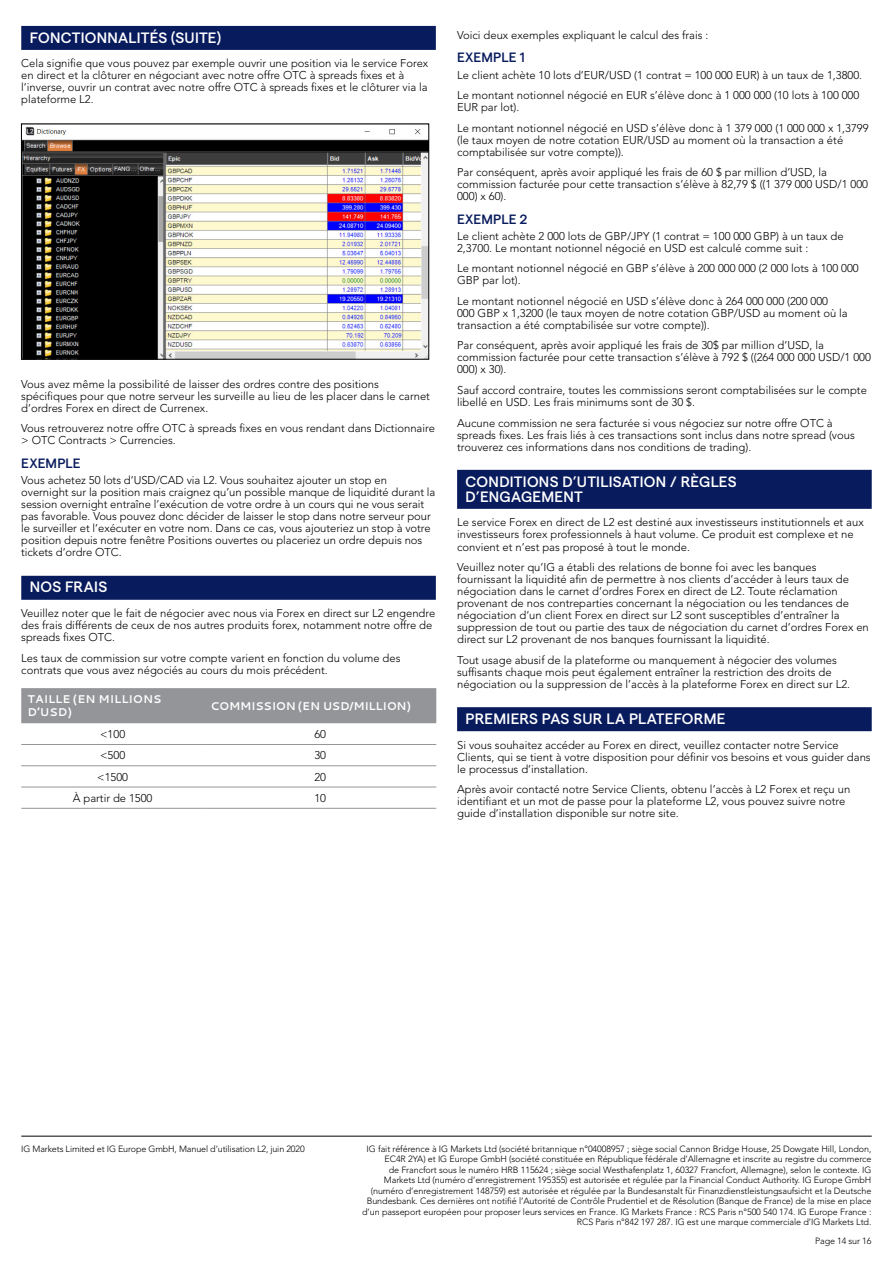
<style>
.page{position:relative;width:893px;height:1263px;background:#fff}
.page>*{position:absolute;margin:0;border:0;box-sizing:border-box;transform-origin:0 0}
.t1{font:500 15px/15px "Matter SQ";letter-spacing:.015em;color:#fff}
.t2{font:500 13.5px "Matter SQ";letter-spacing:.01em;color:#081b5d}
.t3{font:300 11.25px/12px "Avenir LT Std";color:#000}
.t4{font:700 11.25px "Cantarell";letter-spacing:-.02em;color:#fff}
.t5{font:700 11.25px/12.8px "Cantarell";color:#fff}
.t6{font:300 9px/10.5px "Avenir LT Std";letter-spacing:-.005em;color:#000;text-align:right}
</style>
<div class="page">
<hr style="left:21px;top:1136px;width:851px;height:1px;background:#000">
<div style="left:21px;top:26px;width:415px;height:24px;background:#081b5d"></div>
<div style="left:21px;top:576px;width:415px;height:24px;background:#081b5d"></div>
<img style="left:23px;top:126px;width:404px;height:231px">
<div style="left:21px;top:124px;width:408px;height:235px;border:1px solid #000"></div>
<div style="left:21px;top:688px;width:415px;height:35px;background:#939598"></div>
<hr style="left:21px;top:744px;width:183px;height:1px;background:#939598">
<hr style="left:204px;top:744px;width:232px;height:1px;background:#939598">
<hr style="left:21px;top:765px;width:183px;height:1px;background:#939598">
<hr style="left:204px;top:765px;width:232px;height:1px;background:#939598">
<hr style="left:21px;top:787px;width:183px;height:1px;background:#939598">
<hr style="left:204px;top:787px;width:232px;height:1px;background:#939598">
<hr style="left:21px;top:808px;width:183px;height:1px;background:#939598">
<hr style="left:204px;top:808px;width:232px;height:1px;background:#939598">
<div style="left:457px;top:470px;width:415px;height:39px;background:#081b5d"></div>
<div style="left:457px;top:707px;width:415px;height:24px;background:#081b5d"></div>
<h1 class="t1" style="left:30px;top:28px;width:193px">FONCTIONNALITÉS (SUITE)</h1>
<p class="t3" style="left:21px;top:57px;width:409px">Cela signifie que vous pouvez par exemple ouvrir une position via le service Forex en direct et la clôturer en négociant avec notre offre OTC à spreads fixes et à l’inverse, ouvrir un contrat avec notre offre OTC à spreads fixes et le clôturer via la plateforme L2.</p>
<p class="t3" style="left:21px;top:378px;width:410px">Vous avez même la possibilité de laisser des ordres contre des positions spécifiques pour que notre serveur les surveille au lieu de les placer dans le carnet d’ordres Forex en direct de Currenex.</p>
<p class="t3" style="left:21px;top:422px;width:415px">Vous retrouverez notre offre OTC à spreads fixes en vous rendant dans Dictionnaire &gt; OTC Contracts &gt; Currencies.</p>
<p class="t2" style="left:21px;top:453px;width:61px">EXEMPLE</p>
<p class="t3" style="left:21px;top:474px;width:416px">Vous achetez 50 lots d’USD/CAD via L2. Vous souhaitez ajouter un stop en overnight sur la position mais craignez qu’un possible manque de liquidité durant la session overnight entraîne l’exécution de votre ordre à un cours qui ne vous serait pas favorable. Vous pouvez donc décider de laisser le stop dans notre serveur pour le surveiller et l’exécuter en votre nom. Dans ce cas, vous ajouteriez un stop à votre position depuis notre fenêtre Positions ouvertes ou placeriez un ordre depuis nos tickets d’ordre OTC.</p>
<h1 class="t1" style="left:30px;top:578px;width:79px">NOS FRAIS</h1>
<p class="t3" style="left:21px;top:607px;width:415px">Veuillez noter que le fait de négocier avec nous via Forex en direct sur L2 engendre des frais différents de ceux de nos autres produits forex, notamment notre offre de spreads fixes OTC.</p>
<p class="t3" style="left:21px;top:652px;width:381px">Les taux de commission sur votre compte varient en fonction du volume des contrats que vous avez négociés au cours du mois précédent.</p>
<p class="t5" style="left:28px;top:693px;width:135px">TAILLE (EN MILLIONS<br>D’USD)</p>
<p class="t4" style="left:210px;top:698px;width:201px">COMMISSION (EN USD/MILLION)</p>
<p class="t3" style="left:100px;top:728px;width:27px">&lt;100</p>
<p class="t3" style="left:314px;top:728px;width:13px">60</p>
<p class="t3" style="left:100px;top:749px;width:27px">&lt;500</p>
<p class="t3" style="left:314px;top:749px;width:13px">30</p>
<p class="t3" style="left:97px;top:771px;width:32px">&lt;1500</p>
<p class="t3" style="left:314px;top:771px;width:13px">20</p>
<p class="t3" style="left:73px;top:792px;width:81px">À partir de 1500</p>
<p class="t3" style="left:314px;top:792px;width:13px">10</p>
<p class="t3" style="left:457px;top:29px;width:253px">Voici deux exemples expliquant le calcul des frais :</p>
<p class="t2" style="left:457px;top:48px;width:69px">EXEMPLE 1</p>
<p class="t3" style="left:457px;top:65px;width:407px;line-height:20.5px">Le client achète 10 lots d’EUR/USD (1 contrat = 100 000 EUR) à un taux de 1,3800.<br>Le montant notionnel négocié en EUR s’élève donc à 1 000 000 (10 lots à 100 000</p>
<p class="t3" style="left:457px;top:97px;width:413px;line-height:20.5px">EUR par lot).<br>Le montant notionnel négocié en USD s’élève donc à 1 379 000 (1 000 000 x 1,3799</p>
<p class="t3" style="left:457px;top:134px;width:388px">(le taux moyen de notre cotation EUR/USD au moment où la transaction a été comptabilisée sur votre compte)).</p>
<p class="t3" style="left:457px;top:166px;width:412px">Par conséquent, après avoir appliqué les frais de 60 $ par million d’USD, la commission facturée pour cette transaction s’élève à 82,79 $ ((1 379 000 USD/1 000<br>000) x 60).</p>
<p class="t2" style="left:457px;top:209px;width:72px">EXEMPLE 2</p>
<p class="t3" style="left:457px;top:230px;width:388px">Le client achète 2 000 lots de GBP/JPY (1 contrat = 100 000 GBP) à un taux de<br>2,3700. Le montant notionnel négocié en USD est calculé comme suit :</p>
<p class="t3" style="left:457px;top:263px;width:403px">Le montant notionnel négocié en GBP s’élève à 200 000 000 (2 000 lots à 100 000<br>GBP par lot).</p>
<p class="t3" style="left:457px;top:295px;width:392px">Le montant notionnel négocié en USD s’élève donc à 264 000 000 (200 000<br>000 GBP x 1,3200 (le taux moyen de notre cotation GBP/USD au moment où la transaction a été comptabilisée sur votre compte)).</p>
<p class="t3" style="left:457px;top:340px;width:415px">Par conséquent, après avoir appliqué les frais de 30$ par million d’USD, la commission facturée pour cette transaction s’élève à 792 $ ((264 000 000 USD/1 000<br>000) x 30).</p>
<p class="t3" style="left:457px;top:384px;width:411px">Sauf accord contraire, toutes les commissions seront comptabilisées sur le compte libellé en USD. Les frais minimums sont de 30 $.</p>
<p class="t3" style="left:457px;top:417px;width:399px">Aucune commission ne sera facturée si vous négociez sur notre offre OTC à spreads fixes. Les frais liés à ces transactions sont inclus dans notre spread (vous trouverez ces informations dans nos conditions de trading).</p>
<h1 class="t1" style="left:466px;top:473px;width:272px">CONDITIONS D’UTILISATION / RÈGLES<br>D’ENGAGEMENT</h1>
<p class="t3" style="left:457px;top:517px;width:408px">Le service Forex en direct de L2 est destiné aux investisseurs institutionnels et aux investisseurs forex professionnels à haut volume. Ce produit est complexe et ne convient et n’est pas proposé à tout le monde.</p>
<p class="t3" style="left:457px;top:561px;width:413px">Veuillez noter qu’IG a établi des relations de bonne foi avec les banques fournissant la liquidité afin de permettre à nos clients d’accéder à leurs taux de négociation dans le carnet d’ordres Forex en direct de L2. Toute réclamation provenant de nos contreparties concernant la négociation ou les tendances de négociation d’un client Forex en direct sur L2 sont susceptibles d’entraîner la suppression de tout ou partie des taux de négociation du carnet d’ordres Forex en direct sur L2 provenant de nos banques fournissant la liquidité.</p>
<p class="t3" style="left:457px;top:654px;width:394px">Tout usage abusif de la plateforme ou manquement à négocier des volumes suffisants chaque mois peut également entraîner la restriction des droits de négociation ou la suppression de l’accès à la plateforme Forex en direct sur L2.</p>
<h1 class="t1" style="left:466px;top:710px;width:261px">PREMIERS PAS SUR LA PLATEFORME</h1>
<p class="t3" style="left:457px;top:739px;width:415px">Si vous souhaitez accéder au Forex en direct, veuillez contacter notre Service<br>Clients, qui se tient à votre disposition pour définir vos besoins et vous guider dans le processus d’installation.</p>
<p class="t3" style="left:457px;top:783px;width:395px">Après avoir contacté notre Service Clients, obtenu l’accès à L2 Forex et reçu un identifiant et un mot de passe pour la plateforme L2, vous pouvez suivre notre guide d’installation disponible sur notre site.</p>
<p class="t6" style="left:21px;top:1143px;width:285px">IG Markets Limited et IG Europe GmbH, Manuel d’utilisation L2, juin 2020</p>
<p class="t6" style="left:362px;top:1143px;width:511px">IG fait référence à IG Markets Ltd (société britannique n°04008957 ; siège social Cannon Bridge House, 25 Dowgate Hill, London, EC4R 2YA) et IG Europe GmbH (société constituée en République fédérale d’Allemagne et inscrite au registre du commerce<br>de Francfort sous le numéro HRB 115624 ; siège social Westhafenplatz 1, 60327 Francfort, Allemagne), selon le contexte. IG Markets Ltd (numéro d’enregistrement 195355) est autorisée et régulée par la Financial Conduct Authority. IG Europe GmbH (numéro d’enregistrement 148759) est autorisée et régulée par la Bundesanstalt für Finanzdienstleistungsaufsicht et la Deutsche Bundesbank. Ces dernières ont notifié l’Autorité de Contrôle Prudentiel et de Résolution (Banque de France) de la mise en place d’un passeport européen pour proposer leurs services en France. IG Markets France : RCS Paris n°500 540 174. IG Europe France :<br>RCS Paris n°842 197 287. IG est une marque commerciale d’IG Markets Ltd.</p>
<p class="t6" style="left:815px;top:1235px;width:58px">Page 14 sur 16</p>
</div>
